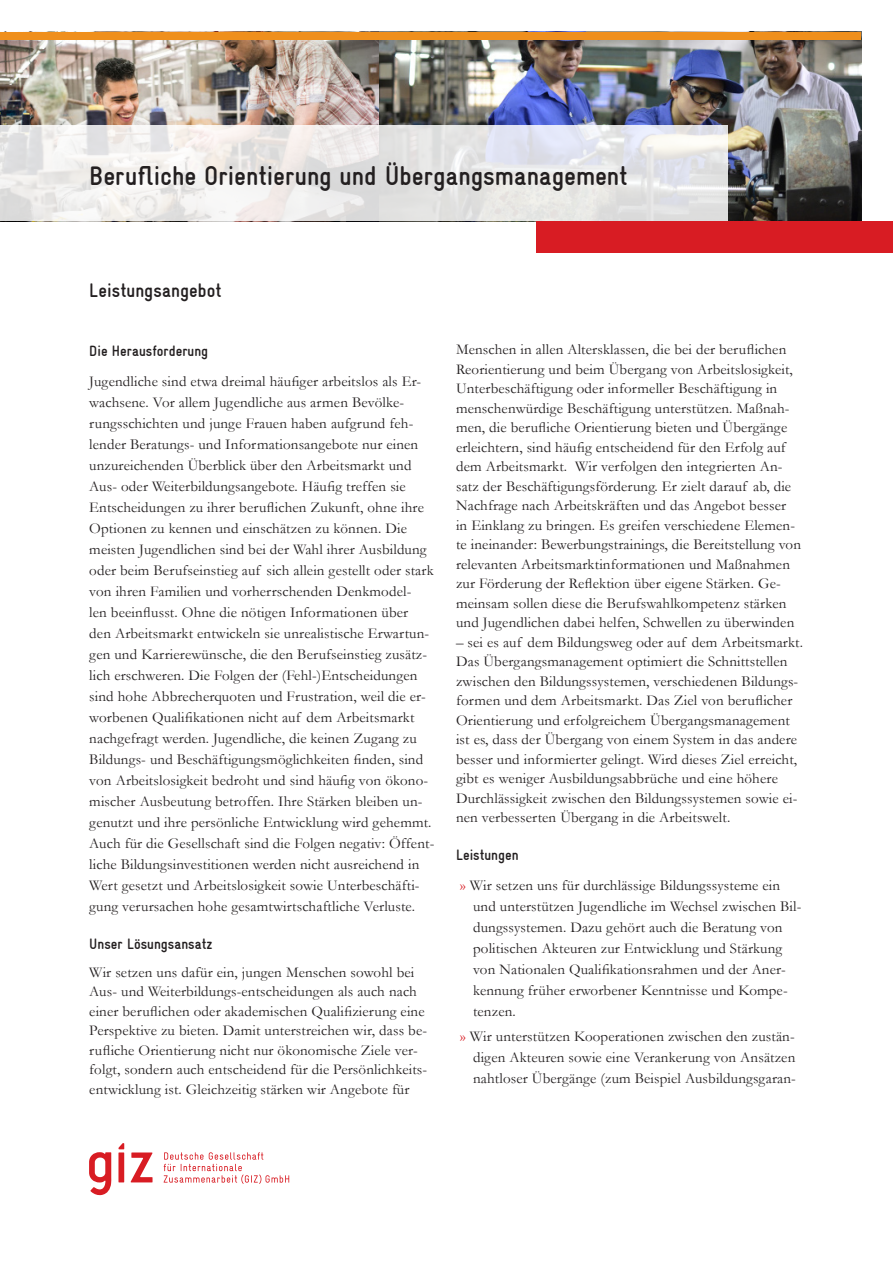
<style>
.page{position:relative;width:893px;height:1263px;background:#fff}
.page>*{position:absolute;margin:0;border:0;box-sizing:border-box;transform-origin:0 0}
.Titel{font:700 condensed 27px "GIZ Gravur TT";color:#231f20}
.t1{font:700 condensed 19.5px "GIZ Gravur TT";color:#231f20}
.Fliesstext{font:15px/21px "Garamond";letter-spacing:.01em;color:#231f20}
.Fliesstext-2{font:700 condensed 15px "GIZ Gravur TT";color:#231f20}
.Überschrift{font:700 condensed 15px "GIZ Gravur TT";color:#231f20}
.s1{color:#d81c23}
</style>
<div class="page">
<img style="left:0;top:39px;width:861px;height:182px">
<div style="left:536px;top:221px;width:357px;height:32px;background:#d81c23"></div>
<svg style="left:89px;top:1152px;width:22px;height:43px"></svg>
<svg style="left:131px;top:1152px;width:22px;height:30px"></svg>
<svg style="left:118px;top:1143px;width:6px;height:39px"></svg>
<svg style="left:164px;top:1152px;width:125px;height:32px"></svg>
<svg style="left:0;top:125px;width:727px;height:96px"></svg>
<div style="left:0;top:32px;width:861px;height:7px;background:#ef8f1c"></div>
<p class="Titel" style="left:89px;top:161px;width:540px">Berufliche Orientierung und Übergangsmanagement</p>
<h2 class="t1" style="left:89px;top:279px;width:134px">Leistungsangebot</h2>
<p class="Überschrift" style="left:89px;top:343px;width:120px">Die Herausforderung</p>
<p class="Fliesstext" style="left:89px;top:370px;width:347px">Jugendliche sind etwa dreimal häufiger arbeitslos als Er&shy;wachsene. Vor allem Jugendliche aus armen Bevölke&shy;rungsschichten und junge Frauen haben aufgrund feh&shy;lender Beratungs- und Informationsangebote nur einen unzureichenden Überblick über den Arbeitsmarkt und Aus- oder Weiterbildungsangebote. Häufig treffen sie Entscheidungen zu ihrer beruflichen Zukunft, ohne ihre Optionen zu kennen und einschätzen zu können. Die meisten Jugendlichen sind bei der Wahl ihrer Ausbildung oder beim Berufseinstieg auf sich allein gestellt oder stark von ihren Familien und vorherrschenden Denkmodel-<br>len beeinflusst. Ohne die nötigen Informationen über<br>den Arbeitsmarkt entwickeln sie unrealistische Erwartun&shy;gen und Karrierewünsche, die den Berufseinstieg zusätz&shy;lich erschweren. Die Folgen der (Fehl-)Entscheidungen sind hohe Abbrecherquoten und Frustration, weil die er&shy;worbenen Qualifikationen nicht auf dem Arbeitsmarkt nachgefragt werden. Jugendliche, die keinen Zugang zu Bildungs- und Beschäftigungsmöglichkeiten finden, sind von Arbeitslosigkeit bedroht und sind häufig von ökono&shy;mischer Ausbeutung betroffen. Ihre Stärken bleiben un&shy;genutzt und ihre persönliche Entwicklung wird gehemmt.<br>Auch für die Gesellschaft sind die Folgen negativ: Öffent&shy;liche Bildungsinvestitionen werden nicht ausreichend in Wert gesetzt und Arbeitslosigkeit sowie Unterbeschäfti&shy;gung verursachen hohe gesamtwirtschaftliche Verluste.</p>
<p class="Fliesstext-2" style="left:89px;top:935px;width:125px">Unser Lösungsansatz</p>
<p class="Fliesstext" style="left:89px;top:962px;width:339px;line-height:19.5px">Wir setzen uns dafür ein, jungen Menschen sowohl bei Aus- und Weiterbildungs-entscheidungen als auch nach einer beruflichen oder akademischen Qualifizierung eine Perspektive zu bieten. Damit unterstreichen wir, dass be&shy;rufliche Orientierung nicht nur ökonomische Ziele ver&shy;folgt, sondern auch entscheidend für die Persönlichkeits&shy;entwicklung ist. Gleichzeitig stärken wir Angebote für</p>
<p class="Fliesstext" style="left:456px;top:339px;width:346px;line-height:19.5px">Menschen in allen Altersklassen, die bei der beruflichen Reorientierung und beim Übergang von Arbeitslosigkeit, Unterbeschäftigung oder informeller Beschäftigung in menschenwürdige Beschäftigung unterstützen. Maßnah&shy;men, die berufliche Orientierung bieten und Übergänge erleichtern, sind häufig entscheidend für den Erfolg auf dem Arbeitsmarkt. Wir verfolgen den integrierten An&shy;satz der Beschäftigungsförderung. Er zielt darauf ab, die Nachfrage nach Arbeitskräften und das Angebot besser<br>in Einklang zu bringen. Es greifen verschiedene Elemen&shy;te ineinander: Bewerbungstrainings, die Bereitstellung von relevanten Arbeitsmarktinformationen und Maßnahmen zur Förderung der Reflektion über eigene Stärken. Ge&shy;meinsam sollen diese die Berufswahlkompetenz stärken und Jugendlichen dabei helfen, Schwellen zu überwinden</p>
<p class="Fliesstext" style="left:456px;top:632px;width:348px;line-height:19.5px">– sei es auf dem Bildungsweg oder auf dem Arbeitsmarkt.<br>Das Übergangsmanagement optimiert die Schnittstellen zwischen den Bildungssystemen, verschiedenen Bildungs&shy;formen und dem Arbeitsmarkt. Das Ziel von beruflicher Orientierung und erfolgreichem Übergangsmanagement ist es, dass der Übergang von einem System in das andere besser und informierter gelingt. Wird dieses Ziel erreicht, gibt es weniger Ausbildungsabbrüche und eine höhere Durchlässigkeit zwischen den Bildungssystemen sowie ei&shy;nen verbesserten Übergang in die Arbeitswelt.</p>
<p class="Fliesstext-2" style="left:456px;top:847px;width:64px">Leistungen</p>
<p class="Fliesstext" style="left:473px;top:874px;width:330px;text-indent:-13px"><span class="s1">»</span> Wir setzen uns für durchlässige Bildungssysteme ein und unterstützen Jugendliche im Wechsel zwischen Bil&shy;dungssystemen. Dazu gehört auch die Beratung von politischen Akteuren zur Entwicklung und Stärkung von Nationalen Qualifikationsrahmen und der Aner&shy;kennung früher erworbener Kenntnisse und Kompe&shy;tenzen.</p>
<p class="Fliesstext" style="left:473px;top:1025px;width:324px;text-align:justify;text-indent:-13px"><span class="s1">»</span> Wir unterstützen Kooperationen zwischen den zustän&shy;digen Akteuren sowie eine Verankerung von Ansätzen nahtloser Übergänge (zum Beispiel Ausbildungsgaran-</p>
</div>
